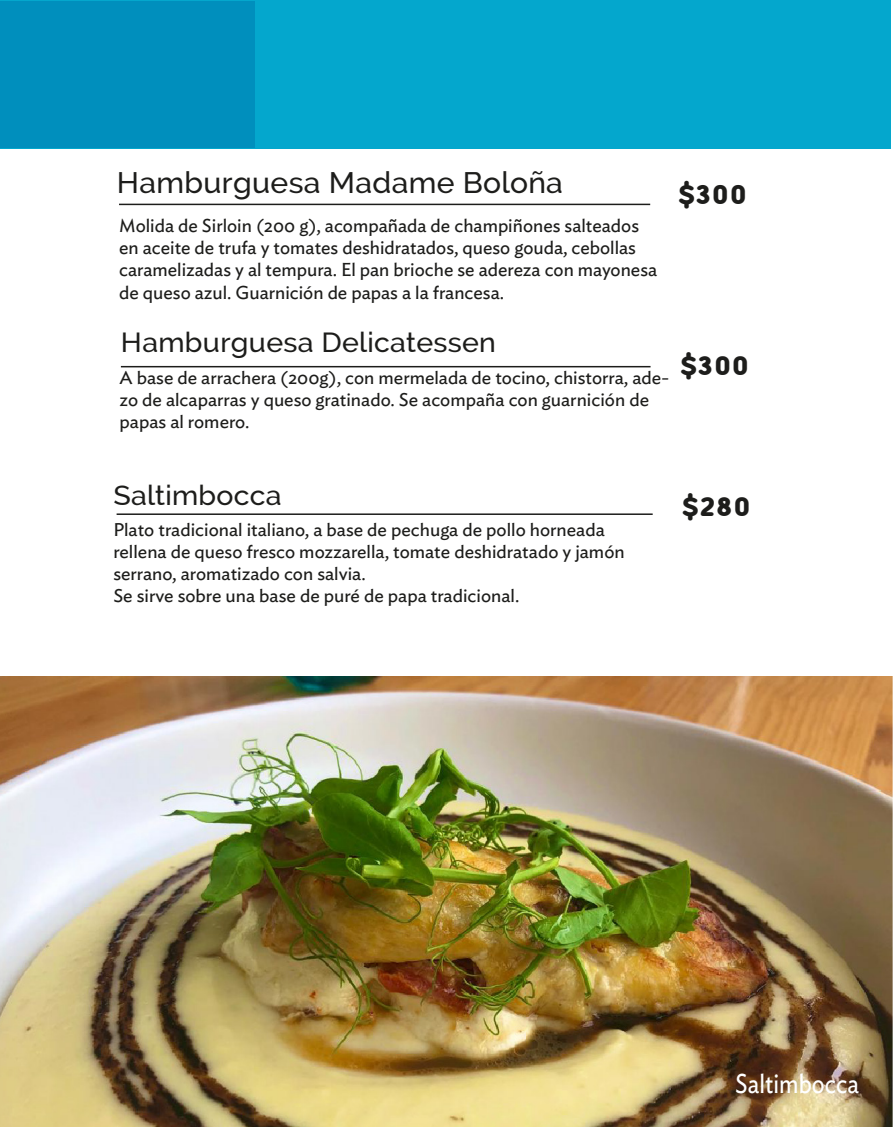
<style>
.page{position:relative;width:893px;height:1127px;background:#fff}
.page>*{position:absolute;margin:0;border:0;box-sizing:border-box;transform-origin:0 0}
.t1{font:500 29.7px "Raleway";letter-spacing:.01em;color:#1d1d1b}
.t2{font:500 27.67px "Raleway";letter-spacing:.01em;color:#1d1d1b}
.t3{font:27px "Ideal Sans";color:#fff;scale:.89 1}
.t4{font:900 26.55px "Robaga Rounded";color:#1d1d1b}
.t5{font:900 26.17px "Robaga Rounded";letter-spacing:.01em;color:#1d1d1b}
.t6{font:18.52px/22.3px "Ideal Sans";color:#1d1d1b}
.t7{font:18.3px/22px "Ideal Sans";color:#1d1d1b}
</style>
<div class="page">
<div style="left:0;top:1px;width:891px;height:148px;background:#04a7cd"></div>
<div style="left:0;top:1px;width:255px;height:146px;background:#008fbd"></div>
<hr style="left:121px;top:366px;width:529px;height:1px;background:#1d1d1b">
<hr style="left:119px;top:204px;width:531px;height:1px;background:#1d1d1b">
<hr style="left:117px;top:513px;width:536px;height:2px;background:#1d1d1b">
<img style="left:0;top:677px;width:893px;height:450px">
<h1 class="t1" style="left:117px;top:165px;width:448px">Hamburguesa Madame Boloña</h1>
<p class="t6" style="left:119px;top:213px;width:540px">Molida de Sirloin (200 g), acompañada de champiñones salteados en aceite de trufa y tomates deshidratados, queso gouda, cebollas caramelizadas y al tempura. El pan brioche se adereza con mayonesa de queso azul. Guarnición de papas a la francesa.</p>
<h3 class="t4" style="left:678px;top:180px;width:70px">$300</h3>
<h2 class="t2" style="left:121px;top:327px;width:376px">Hamburguesa Delicatessen</h2>
<p class="t7" style="left:120px;top:365px;width:552px">A base de arrachera (200g), con mermelada de tocino, chistorra, ade&shy;zo de alcaparras y queso gratinado. Se acompaña con guarnición de papas al romero.</p>
<h3 class="t5" style="left:680px;top:350px;width:70px">$300</h3>
<h2 class="t2" style="left:113px;top:479px;width:170px">Saltimbocca</h2>
<p class="t7" style="left:113px;top:517px;width:513px">Plato tradicional italiano, a base de pechuga de pollo horneada rellena de queso fresco mozzarella, tomate deshidratado y jamón serrano, aromatizado con salvia.<br>Se sirve sobre una base de puré de papa tradicional.</p>
<h3 class="t5" style="left:682px;top:492px;width:70px">$280</h3>
<h3 class="t3" style="left:735px;top:1063px;width:141px">Saltimbocca</h3>
</div>
